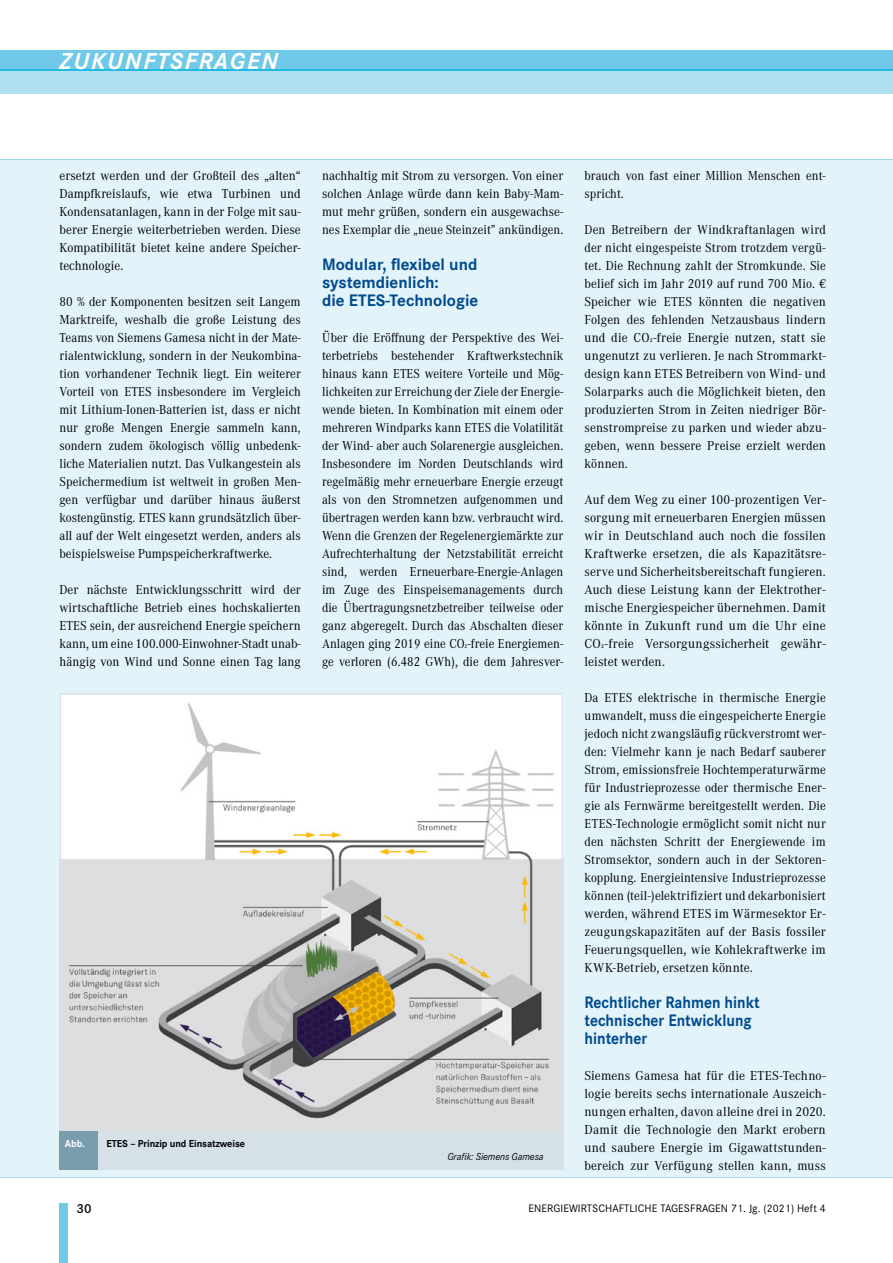
<style>
.page{position:relative;width:893px;height:1263px;background:#fff}
.page>*{position:absolute;margin:0;border:0;box-sizing:border-box;transform-origin:0 0}
.Strategie_Interview{font:italic 700 24px "Corporate S";letter-spacing:.075em;color:#fff}
.Fliess{font:700 17.25px "Corporate S";color:#004a8d}
.Fliess-2{font:700 17.25px/18px "Corporate S";color:#004a8d;scale:.9 1}
.Fliess-3{font:13.5px/18px "Corporate A";letter-spacing:.005em;color:#000;text-align:justify;scale:.93 1}
.Fliess-4{font:13.5px/18px "Corporate A";letter-spacing:.005em;color:#000;text-align:justify;scale:.94 1}
.Fliess-5{font:13.5px/18px "Corporate A";letter-spacing:.005em;color:#000;text-align:justify;scale:.92 1}
.Fliess-6{font:13.5px/18px "Corporate A";letter-spacing:.005em;color:#000;text-align:justify;scale:.96 1}
.Fliess-7{font:13.5px/18px "Corporate A";letter-spacing:.005em;color:#000;text-align:justify}
.Fliess-8{font:13.5px/18px "Corporate A";letter-spacing:.005em;color:#000;text-align:justify;scale:.95 1}
.t1{font:600 13.5px "Corporate S";color:#000}
.t2{font:11.25px "Corporate S";letter-spacing:.005em;color:#000}
.Bildunterschrift{font:700 10.5px "Corporate S";letter-spacing:-.01em;color:#000}
.Bildunterschrift-2{font:italic 10.5px "Corporate S";letter-spacing:-.01em;color:#000}
.Bildunterschrift-3{font:700 10.5px "Corporate S";color:#fff}
</style>
<div class="page">
<div style="left:0;top:159px;width:893px;height:1019px;background:#e2f3fa"></div>
<div style="left:0;top:50px;width:893px;height:19px;background:#70c9e8"></div>
<div style="left:0;top:69px;width:893px;height:5px;background:#23bae2"></div>
<div style="left:60px;top:1203px;width:8px;height:60px;background:#70c9e8"></div>
<div style="left:0;top:71px;width:893px;height:23px;background:#b0dff1"></div>
<img style="left:63px;top:696px;width:497px;height:434px">
<div style="left:60px;top:693px;width:503px;height:440px;border:2px solid #d5e1e7"></div>
<div style="left:60px;top:1131px;width:503px;height:38px;background:#d5e1e7"></div>
<div style="left:60px;top:1131px;width:38px;height:38px;background:#7a9dad"></div>
<p class="Strategie_Interview" style="left:60px;top:47px;width:220px">ZUKUNFTSFRAGEN</p>
<p class="Fliess-8" style="left:60px;top:167px;width:255px">ersetzt werden und der Großteil des „alten“ Dampfkreislaufs, wie etwa Turbinen und Kondensatanlagen, kann in der Folge mit sau&shy;berer Energie weiterbetrieben werden. Diese Kompatibilität bietet keine andere Speicher&shy;technologie.</p>
<p class="Fliess-4" style="left:60px;top:293px;width:258px">80 % der Komponenten besitzen seit Langem Marktreife, weshalb die große Leistung des Teams von Siemens Gamesa nicht in der Mate&shy;rialentwicklung, sondern in der Neukombina&shy;tion vorhandener Technik liegt. Ein weiterer Vorteil von ETES insbesondere im Vergleich mit Lithium-Ionen-Batterien ist, dass er nicht nur große Mengen Energie sammeln kann, sondern zudem ökologisch völlig unbedenk&shy;liche Materialien nutzt. Das Vulkangestein als Speichermedium ist weltweit in großen Men&shy;gen verfügbar und darüber hinaus äußerst kostengünstig. ETES kann grundsätzlich über&shy;all auf der Welt eingesetzt werden, anders als beispielsweise Pumpspeicherkraftwerke.</p>
<p class="Fliess-4" style="left:60px;top:581px;width:258px">Der nächste Entwicklungsschritt wird der wirtschaftliche Betrieb eines hochskalierten ETES sein, der ausreichend Energie speichern kann, um eine 100.000-Einwohner-Stadt unab&shy;hängig von Wind und Sonne einen Tag lang</p>
<p class="Bildunterschrift-3" style="left:65px;top:1137px;width:22px">Abb.</p>
<p class="Bildunterschrift" style="left:107px;top:1137px;width:140px">ETES – Prinzip und Einsatzweise</p>
<p class="Fliess-4" style="left:322px;top:167px;width:258px">nachhaltig mit Strom zu versorgen. Von einer solchen Anlage würde dann kein Baby-Mam&shy;mut mehr grüßen, sondern ein ausgewachse&shy;nes Exemplar die „neue Steinzeit” ankündigen.</p>
<p class="Fliess" style="left:322px;top:254px;width:157px">Modular, flexibel und</p>
<p class="Fliess" style="left:322px;top:272px;width:118px">systemdienlich:</p>
<p class="Fliess" style="left:322px;top:290px;width:158px">die ETES-Technologie</p>
<p class="Fliess-5" style="left:322px;top:329px;width:264px">Über die Eröffnung der Perspektive des Wei&shy;terbetriebs bestehender Kraftwerkstechnik hinaus kann ETES weitere Vorteile und Mög&shy;lichkeiten zur Erreichung der Ziele der Energie&shy;wende bieten. In Kombination mit einem oder mehreren Windparks kann ETES die Volatilität der Wind- aber auch Solarenergie ausgleichen.<br>Insbesondere im Norden Deutschlands wird regelmäßig mehr erneuerbare Energie erzeugt als von den Stromnetzen aufgenommen und übertragen werden kann bzw. verbraucht wird.<br>Wenn die Grenzen der Regelenergiemärkte zur Aufrechterhaltung der Netzstabilität erreicht sind, werden Erneuerbare-Energie-Anlagen im Zuge des Einspeisemanagements durch die Übertragungsnetzbetreiber teilweise oder ganz abgeregelt. Durch das Abschalten dieser Anlagen ging 2019 eine CO2-freie Energiemen&shy;ge verloren (6.482 GWh), die dem Jahresver-</p>
<p class="Bildunterschrift-2" style="left:447px;top:1151px;width:98px">Grafik: Siemens Gamesa</p>
<p class="Fliess-5" style="left:585px;top:167px;width:264px">brauch von fast einer Million Menschen ent&shy;spricht.</p>
<p class="Fliess-3" style="left:585px;top:221px;width:261px">Den Betreibern der Windkraftanlagen wird der nicht eingespeiste Strom trotzdem vergü&shy;tet. Die Rechnung zahlt der Stromkunde. Sie belief sich im Jahr 2019 auf rund 700 Mio. € Speicher wie ETES könnten die negativen Folgen des fehlenden Netzausbaus lindern und die CO2-freie Energie nutzen, statt sie ungenutzt zu verlieren. Je nach Strommarkt&shy;design kann ETES Betreibern von Wind- und Solarparks auch die Möglichkeit bieten, den produzierten Strom in Zeiten niedriger Bör&shy;senstrompreise zu parken und wieder abzu&shy;geben, wenn bessere Preise erzielt werden können.</p>
<p class="Fliess-6" style="left:585px;top:491px;width:253px">Auf dem Weg zu einer 100-prozentigen Ver&shy;sorgung mit erneuerbaren Energien müssen wir in Deutschland auch noch die fossilen Kraftwerke ersetzen, die als Kapazitätsre&shy;serve und Sicherheitsbereitschaft fungieren.<br>Auch diese Leistung kann der Elektrother&shy;mische Energiespeicher übernehmen. Damit könnte in Zukunft rund um die Uhr eine CO2-freie Versorgungssicherheit gewähr&shy;leistet werden.</p>
<p class="Fliess-3" style="left:585px;top:689px;width:261px">Da ETES elektrische in thermische Energie umwandelt, muss die eingespeicherte Energie jedoch nicht zwangsläufig rückverstromt wer&shy;den: Vielmehr kann je nach Bedarf sauberer Strom, emissionsfreie Hochtemperaturwärme für Industrieprozesse oder thermische Ener&shy;gie als Fernwärme bereitgestellt werden. Die ETES-Technologie ermöglicht somit nicht nur den nächsten Schritt der Energiewende im Stromsektor, sondern auch in der Sektoren&shy;kopplung. Energieintensive Industrieprozesse können (teil-)elektrifiziert und dekarbonisiert werden, während ETES im Wärmesektor Er&shy;zeugungskapazitäten auf der Basis fossiler Feuerungsquellen, wie Kohlekraftwerke im KWK-Betrieb, ersetzen könnte.</p>
<p class="Fliess-2" style="left:585px;top:994px;width:196px">Rechtlicher Rahmen hinkt technischer Entwicklung</p>
<p class="Fliess-2" style="left:585px;top:1030px;width:71px">hinterher</p>
<p class="Fliess-7" style="left:585px;top:1067px;width:243px">Siemens Gamesa hat für die ETES-Techno&shy;logie bereits sechs internationale Auszeich&shy;nungen erhalten, davon alleine drei in 2020.<br>Damit die Technologie den Markt erobern und saubere Energie im Gigawattstunden&shy;bereich zur Verfügung stellen kann, muss</p>
<p class="t1" style="left:77px;top:1201px;width:16px">30</p>
<p class="t2" style="left:529px;top:1202px;width:299px">ENERGIEWIRTSCHAFTLICHE TAGESFRAGEN 71. Jg. (2021) Heft 4</p>
</div>
